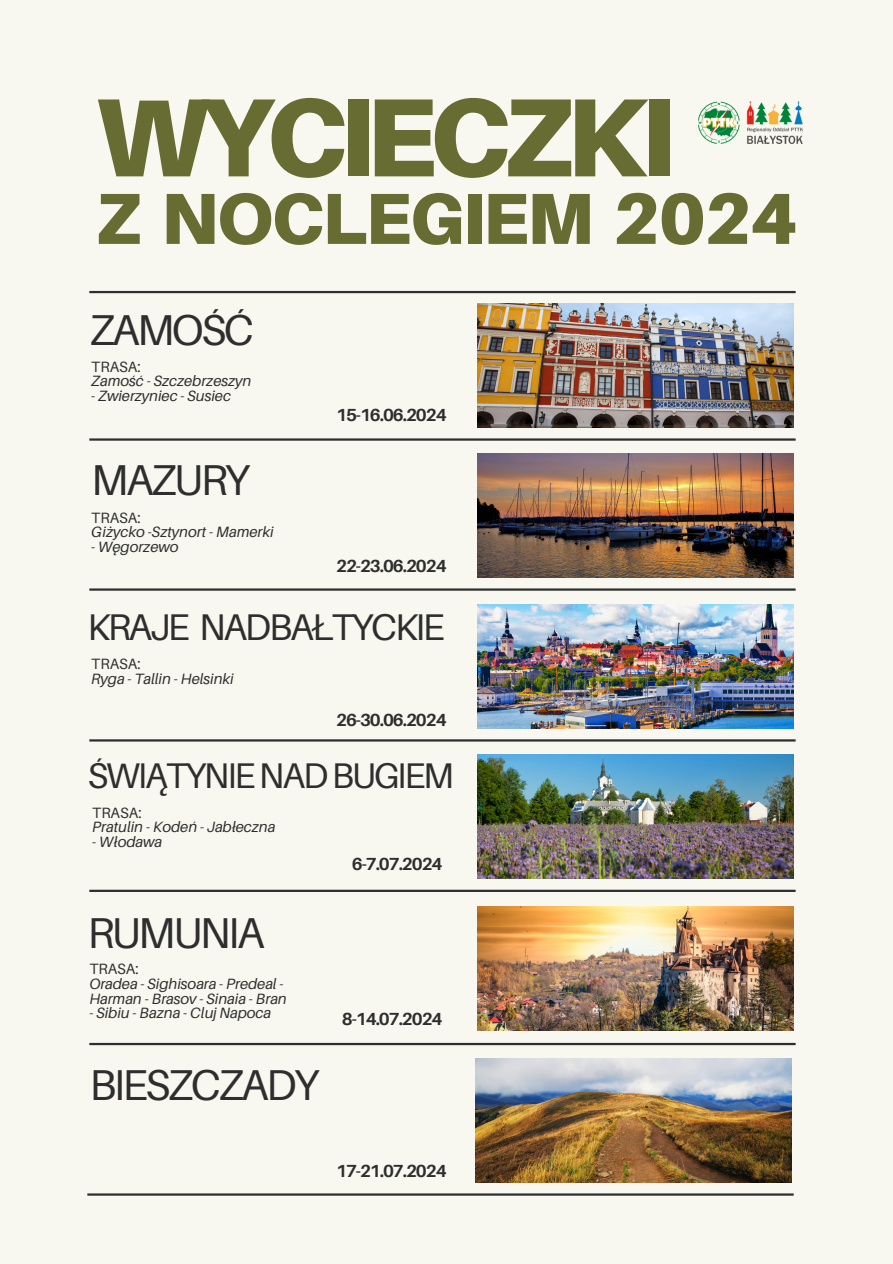
<style>
.page{position:relative;width:893px;height:1264px;background:#fff}
.page>*{position:absolute;margin:0;border:0;box-sizing:border-box;transform-origin:0 0}
.t1{font:900 111.3px "Aileron";letter-spacing:-.075em;color:#676c32}
.t2{font:900 72.3px "Aileron";letter-spacing:-.03em;color:#676c32}
.t3{font:43.2px "Aileron";letter-spacing:-.06em;color:#2e2e2e}
.t4{font:37.2px "Aileron";letter-spacing:-.06em;color:#2e2e2e}
.t5{font:35.7px "Aileron";letter-spacing:-.06em;color:#2e2e2e}
.t6{font:700 17.55px "Aileron";letter-spacing:-.06em;color:#2e2e2e}
.t7{font:italic 14.85px/14.7px "Aileron";color:#2e2e2e}
.t8{font:14.85px "Aileron";color:#2e2e2e}
</style>
<div class="page">
<div style="left:0;top:0;width:892px;height:1263px;background:#f8f8f0"></div>
<img style="left:477px;top:304px;width:316px;height:123px">
<hr style="left:89px;top:438px;width:706px;height:2px;background:#2e2e2e">
<hr style="left:89px;top:291px;width:706px;height:2px;background:#2e2e2e">
<img style="left:477px;top:453px;width:316px;height:124px">
<hr style="left:89px;top:588px;width:706px;height:2px;background:#2e2e2e">
<img style="left:477px;top:604px;width:316px;height:124px">
<hr style="left:89px;top:739px;width:706px;height:2px;background:#2e2e2e">
<img style="left:477px;top:755px;width:316px;height:123px">
<hr style="left:89px;top:889px;width:706px;height:3px;background:#2e2e2e">
<img style="left:477px;top:906px;width:316px;height:124px">
<hr style="left:89px;top:1042px;width:706px;height:3px;background:#2e2e2e">
<img style="left:699px;top:102px;width:103px;height:41px">
<img style="left:475px;top:1058px;width:316px;height:124px">
<hr style="left:87px;top:1193px;width:706px;height:2px;background:#2e2e2e">
<p class="t1" style="left:95px;top:68px;width:582px">WYCIECZKI</p>
<p class="t2" style="left:95px;top:174px;width:704px">Z NOCLEGIEM 2024</p>
<p class="t3" style="left:89px;top:303px;width:166px">ZAMOŚĆ</p>
<p class="t8" style="left:91px;top:357px;width:51px">TRASA:</p>
<p class="t7" style="left:91px;top:373px;width:162px">Zamość - Szczebrzeszyn</p>
<p class="t7" style="left:91px;top:388px;width:141px">- Zwierzyniec - Susiec</p>
<p class="t3" style="left:91px;top:452px;width:160px">MAZURY</p>
<p class="t8" style="left:91px;top:508px;width:51px">TRASA:</p>
<p class="t7" style="left:91px;top:524px;width:184px">Giżycko -Sztynort - Mamerki</p>
<p class="t7" style="left:91px;top:539px;width:89px">- Węgorzewo</p>
<p class="t6" style="left:336px;top:404px;width:112px">15-16.06.2024</p>
<p class="t6" style="left:336px;top:555px;width:112px">22-23.06.2024</p>
<p class="t4" style="left:87px;top:603px;width:359px">KRAJE NADBAŁTYCKIE</p>
<p class="t8" style="left:91px;top:655px;width:51px">TRASA:</p>
<p class="t7" style="left:91px;top:671px;width:144px">Ryga - Tallin - Helsinki</p>
<p class="t6" style="left:336px;top:709px;width:112px">26-30.06.2024</p>
<p class="t5" style="left:87px;top:753px;width:368px">ŚWIĄTYNIENADBUGIEM</p>
<p class="t8" style="left:92px;top:803px;width:51px">TRASA:</p>
<p class="t7" style="left:92px;top:819px;width:184px">Pratulin - Kodeń - Jabłeczna</p>
<p class="t7" style="left:92px;top:834px;width:71px">- Włodawa</p>
<p class="t6" style="left:352px;top:853px;width:92px">6-7.07.2024</p>
<p class="t3" style="left:87px;top:905px;width:179px">RUMUNIA</p>
<p class="t8" style="left:89px;top:959px;width:51px">TRASA:</p>
<p class="t7" style="left:89px;top:976px;width:199px">Oradea - Sighisoara - Predeal -<br>Harman - Brasov - Sinaia - Bran</p>
<p class="t7" style="left:89px;top:1005px;width:183px">- Sibiu - Bazna - Cluj Napoca</p>
<p class="t6" style="left:342px;top:1007px;width:102px">8-14.07.2024</p>
<p class="t3" style="left:89px;top:1057px;width:231px">BIESZCZADY</p>
<p class="t6" style="left:336px;top:1160px;width:112px">17-21.07.2024</p>
</div>
